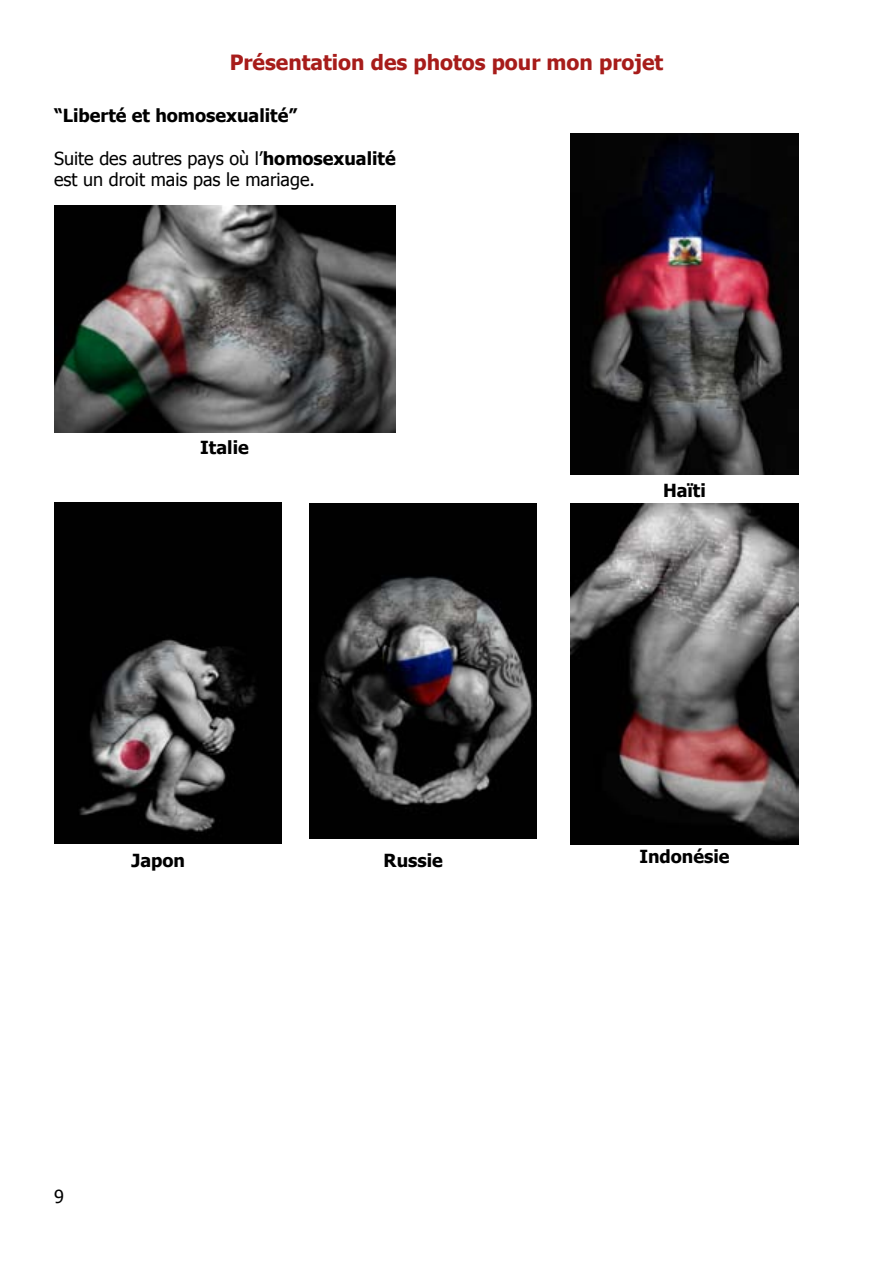
<style>
.page{position:relative;width:893px;height:1263px;background:#fff}
.page>*{position:absolute;margin:0;border:0;box-sizing:border-box;transform-origin:0 0}
.t1{font:700 21px "Tahoma";color:#a71c1a}
.t2{font:18px/21.6px "Tahoma";color:#000}
.t3{font:700 18px "Tahoma";color:#000}
.s1{font-weight:700}
</style>
<div class="page">
<img style="left:571px;top:133px;width:227px;height:341px">
<img style="left:54px;top:205px;width:341px;height:228px">
<img style="left:571px;top:503px;width:227px;height:341px">
<img style="left:54px;top:503px;width:228px;height:341px">
<img style="left:309px;top:503px;width:228px;height:335px">
<p class="t1" style="left:230px;top:48px;width:435px">Présentation des photos pour mon projet</p>
<p class="t3" style="left:54px;top:102px;width:245px">“Liberté et homosexualité”</p>
<p class="t2" style="left:54px;top:147px;width:343px">Suite des autres pays où l’<span class="s1">homosexualité </span>est un droit mais pas le mariage.</p>
<p class="t3" style="left:200px;top:435px;width:50px">Italie</p>
<p class="t3" style="left:663px;top:478px;width:44px">Haïti</p>
<p class="t3" style="left:131px;top:848px;width:55px">Japon</p>
<p class="t3" style="left:384px;top:848px;width:61px">Russie</p>
<p class="t3" style="left:639px;top:844px;width:92px">Indonésie</p>
<p class="t2" style="left:54px;top:1185px;width:11px">9</p>
</div>
